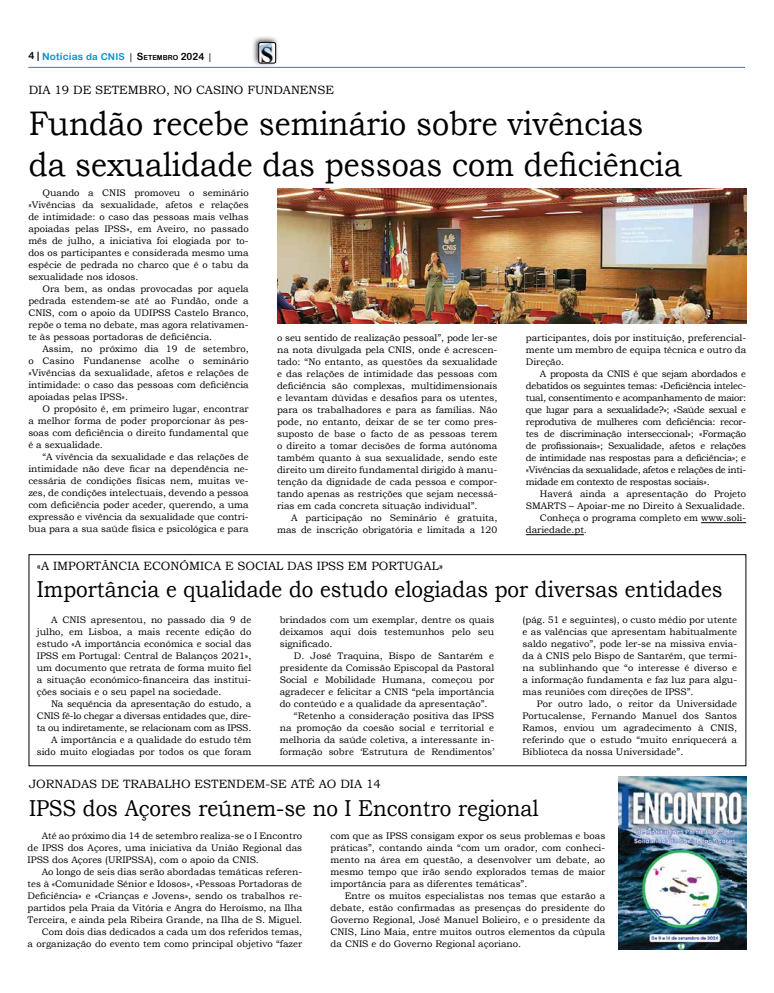
<style>
.page{position:relative;width:774px;height:993px;background:#fff}
.page>*{position:absolute;margin:0;border:0;box-sizing:border-box;transform-origin:0 0}
.t1{font:34px/40.8px "Bookman Old Style";color:#000;scale:.9 1}
.t2{font:23px "Bookman Old Style";color:#000;scale:.9 1}
.t3{font:12px "Bookman Old Style";color:#000}
.t4{font:10px "Arial Rounded MT Bold";letter-spacing:.02em;color:#0093ca}
.t5{font:9.5px/12px "Bookman Old Style";color:#000;text-align:justify}
.t6{font:9.5px/12px "Bookman Old Style";letter-spacing:-.02em;color:#000;text-align:right}
.s1{color:#000}
.s2{font-size:9.5px}
.s3{font-family:"Bookman Old Style";font-size:9.5px;color:#000}
.s4{font-size:7px;color:#000}
</style>
<div class="page">
<hr style="left:28px;top:67px;width:717px;height:1px;background:#0093ca">
<div style="left:251px;top:35px;width:28px;height:31px;background:#000;opacity:.75"></div>
<div style="left:259px;top:43px;width:17px;height:20px;border:1px solid #000;border-radius:2px"></div>
<hr style="left:701px;top:522px;width:45px;height:1px;background:#000">
<hr style="left:526px;top:534px;width:58px;height:1px;background:#000">
<img style="left:277px;top:189px;width:469px;height:134px">
<img style="left:619px;top:776px;width:127px;height:173px">
<div style="left:29px;top:554px;width:717px;height:211px;border:1px solid #000"></div>
<p class="t4" style="left:28px;top:51px;width:186px"><span class="s1">4 |</span> Notícias <span class="s2">da CNIS</span> <span class="s3">|</span> <span class="s1">S</span><span class="s4">ETEMBRO</span> <span class="s1">2024</span> <span class="s3">|</span></p>
<p class="t3" style="left:29px;top:82px;width:307px">DIA 19 DE SETEMBRO, NO CASINO FUNDANENSE</p>
<h1 class="t1" style="left:29px;top:103px;width:727px">Fundão recebe seminário sobre vivências da sexualidade das pessoas com deficiência</h1>
<p class="t5" style="left:28px;top:186px;width:222px;text-indent:14px">Quando a CNIS promoveu o seminário «Vivências da sexualidade, afetos e relações de intimidade: o caso das pessoas mais velhas apoiadas pelas IPSS», em Aveiro, no passado mês de julho, a iniciativa foi elogiada por to&shy;dos os participantes e considerada mesmo uma espécie de pedrada no charco que é o tabu da sexualidade nos idosos.</p>
<p class="t5" style="left:28px;top:282px;width:222px;text-indent:14px">Ora bem, as ondas provocadas por aquela pedrada estendem-se até ao Fundão, onde a CNIS, com o apoio da UDIPSS Castelo Branco, repõe o tema no debate, mas agora relativamen&shy;te às pessoas portadoras de deficiência.</p>
<p class="t5" style="left:28px;top:342px;width:222px;text-indent:14px">Assim, no próximo dia 19 de setembro, o Casino Fundanense acolhe o seminário «Vivências da sexualidade, afetos e relações de intimidade: o caso das pessoas com deficiência apoiadas pelas IPSS».</p>
<p class="t5" style="left:28px;top:402px;width:222px;text-indent:14px">O propósito é, em primeiro lugar, encontrar a melhor forma de poder proporcionar às pes&shy;soas com deficiência o direito fundamental que é a sexualidade.</p>
<p class="t5" style="left:28px;top:450px;width:222px;text-indent:14px">“A vivência da sexualidade e das relações de intimidade não deve ficar na dependência ne&shy;cessária de condições físicas nem, muitas ve&shy;zes, de condições intelectuais, devendo a pessoa com deficiência poder aceder, querendo, a uma expressão e vivência da sexualidade que contri&shy;bua para a sua saúde física e psicológica e para</p>
<p class="t5" style="left:277px;top:332px;width:222px">o seu sentido de realização pessoal”, pode ler-se na nota divulgada pela CNIS, onde é acrescen&shy;tado: “No entanto, as questões da sexualidade e das relações de intimidade das pessoas com deficiência são complexas, multidimensionais e levantam dúvidas e desafios para os utentes, para os trabalhadores e para as famílias. Não pode, no entanto, deixar de se ter como pres&shy;suposto de base o facto de as pessoas terem o direito a tomar decisões de forma autónoma também quanto à sua sexualidade, sendo este direito um direito fundamental dirigido à manu&shy;tenção da dignidade de cada pessoa e compor&shy;tando apenas as restrições que sejam necessá&shy;rias em cada concreta situação individual”.</p>
<p class="t5" style="left:277px;top:512px;width:222px;text-align:right">A participação no Seminário é gratuita, mas de inscrição obrigatória e limitada a 120</p>
<p class="t5" style="left:526px;top:332px;width:222px">participantes, dois por instituição, preferencial&shy;mente um membro de equipa técnica e outro da Direção.</p>
<p class="t5" style="left:526px;top:368px;width:222px;text-indent:14px">A proposta da CNIS é que sejam abordados e debatidos os seguintes temas: «Deficiência intelec&shy;tual, consentimento e acompanhamento de maior: que lugar para a sexualidade?»; «Saúde sexual e reprodutiva de mulheres com deficiência: recor&shy;tes de discriminação interseccional»; «Formação de profissionais»; Sexualidade, afetos e relações de intimidade nas respostas para a deficiência»; e «Vivências da sexualidade, afetos e relações de inti&shy;midade em contexto de respostas sociais».</p>
<p class="t5" style="left:540px;top:488px;width:208px">Haverá ainda a apresentação do Projeto</p>
<p class="t5" style="left:526px;top:500px;width:221px">SMARTS – Apoiar-me no Direito à Sexualidade.</p>
<p class="t5" style="left:540px;top:512px;width:208px">Conheça o programa completo em www.soli-</p>
<p class="t5" style="left:526px;top:524px;width:63px">dariedade.pt.</p>
<p class="t3" style="left:37px;top:557px;width:408px">«A IMPORTÂNCIA ECONÓMICA E SOCIAL DAS IPSS EM PORTUGAL»</p>
<h2 class="t2" style="left:37px;top:574px;width:763px">Importância e qualidade do estudo elogiadas por diversas entidades</h2>
<p class="t5" style="left:37px;top:613px;width:216px;text-indent:14px">A CNIS apresentou, no passado dia 9 de julho, em Lisboa, a mais recente edição do estudo «A importância económica e social das IPSS em Portugal: Central de Balanços 2021», um documento que retrata de forma muito fiel a situação económico-financeira das institui&shy;ções sociais e o seu papel na sociedade.</p>
<p class="t6" style="left:37px;top:697px;width:216px">Na sequência da apresentação do estudo, a CNIS fê-lo chegar a diversas entidades que, dire&shy;ta ou indiretamente, se relacionam com as IPSS.<br>A importância e a qualidade do estudo têm sido muito elogiadas por todos os que foram</p>
<p class="t5" style="left:280px;top:613px;width:216px">brindados com um exemplar, dentre os quais deixamos aqui dois testemunhos pelo seu significado.</p>
<p class="t5" style="left:294px;top:649px;width:202px">D. José Traquina, Bispo de Santarém e</p>
<p class="t5" style="left:280px;top:661px;width:216px">presidente da Comissão Episcopal da Pastoral</p>
<p class="t5" style="left:280px;top:673px;width:216px">Social e Mobilidade Humana, começou por</p>
<p class="t5" style="left:280px;top:685px;width:216px">agradecer e felicitar a CNIS “pela importância</p>
<p class="t5" style="left:280px;top:697px;width:209px">do conteúdo e a qualidade da apresentação”.</p>
<p class="t5" style="left:294px;top:709px;width:202px">“Retenho a consideração positiva das IPSS</p>
<p class="t5" style="left:280px;top:721px;width:216px">na promoção da coesão social e territorial e</p>
<p class="t5" style="left:280px;top:733px;width:216px">melhoria da saúde coletiva, a interessante in-</p>
<p class="t5" style="left:280px;top:745px;width:216px">formação sobre ‘Estrutura de Rendimentos’</p>
<p class="t5" style="left:523px;top:613px;width:216px">(pág. 51 e seguintes), o custo médio por utente e as valências que apresentam habitualmente saldo negativo”, pode ler-se na missiva envia&shy;da à CNIS pelo Bispo de Santarém, que termi&shy;na sublinhando que “o interesse é diverso e a informação fundamenta e faz luz para algu&shy;mas reuniões com direções de IPSS”.</p>
<p class="t5" style="left:523px;top:697px;width:216px;text-indent:14px">Por outro lado, o reitor da Universidade Portucalense, Fernando Manuel dos Santos Ramos, enviou um agradecimento à CNIS, referindo que o estudo “muito enriquecerá a Biblioteca da nossa Universidade”.</p>
<p class="t3" style="left:29px;top:776px;width:353px">JORNADAS DE TRABALHO ESTENDEM-SE ATÉ AO DIA 14</p>
<h2 class="t2" style="left:29px;top:792px;width:568px">IPSS dos Açores reúnem-se no I Encontro regional</h2>
<p class="t5" style="left:28px;top:829px;width:276px;text-indent:14px">Até ao próximo dia 14 de setembro realiza-se o I Encontro de IPSS dos Açores, uma iniciativa da União Regional das IPSS dos Açores (URIPSSA), com o apoio da CNIS.</p>
<p class="t5" style="left:28px;top:865px;width:276px;text-align:right">Ao longo de seis dias serão abordadas temáticas referen&shy;tes à «Comunidade Sénior e Idosos», «Pessoas Portadoras de Deficiência» e «Crianças e Jovens», sendo os trabalhos re&shy;partidos pela Praia da Vitória e Angra do Heroísmo, na Ilha Terceira, e ainda pela Ribeira Grande, na Ilha de S. Miguel.<br>Com dois dias dedicados a cada um dos referidos temas,<br>a organização do evento tem como principal objetivo “fazer</p>
<p class="t5" style="left:331px;top:829px;width:276px">com que as IPSS consigam expor os seus problemas e boas práticas”, contando ainda “com um orador, com conheci&shy;mento na área em questão, a desenvolver um debate, ao mesmo tempo que irão sendo explorados temas de maior importância para as diferentes temáticas”.</p>
<p class="t5" style="left:331px;top:889px;width:276px;text-indent:14px">Entre os muitos especialistas nos temas que estarão a debate, estão confirmadas as presenças do presidente do Governo Regional, José Manuel Bolieiro, e o presidente da CNIS, Lino Maia, entre muitos outros elementos da cúpula da CNIS e do Governo Regional açoriano.</p>
</div>
